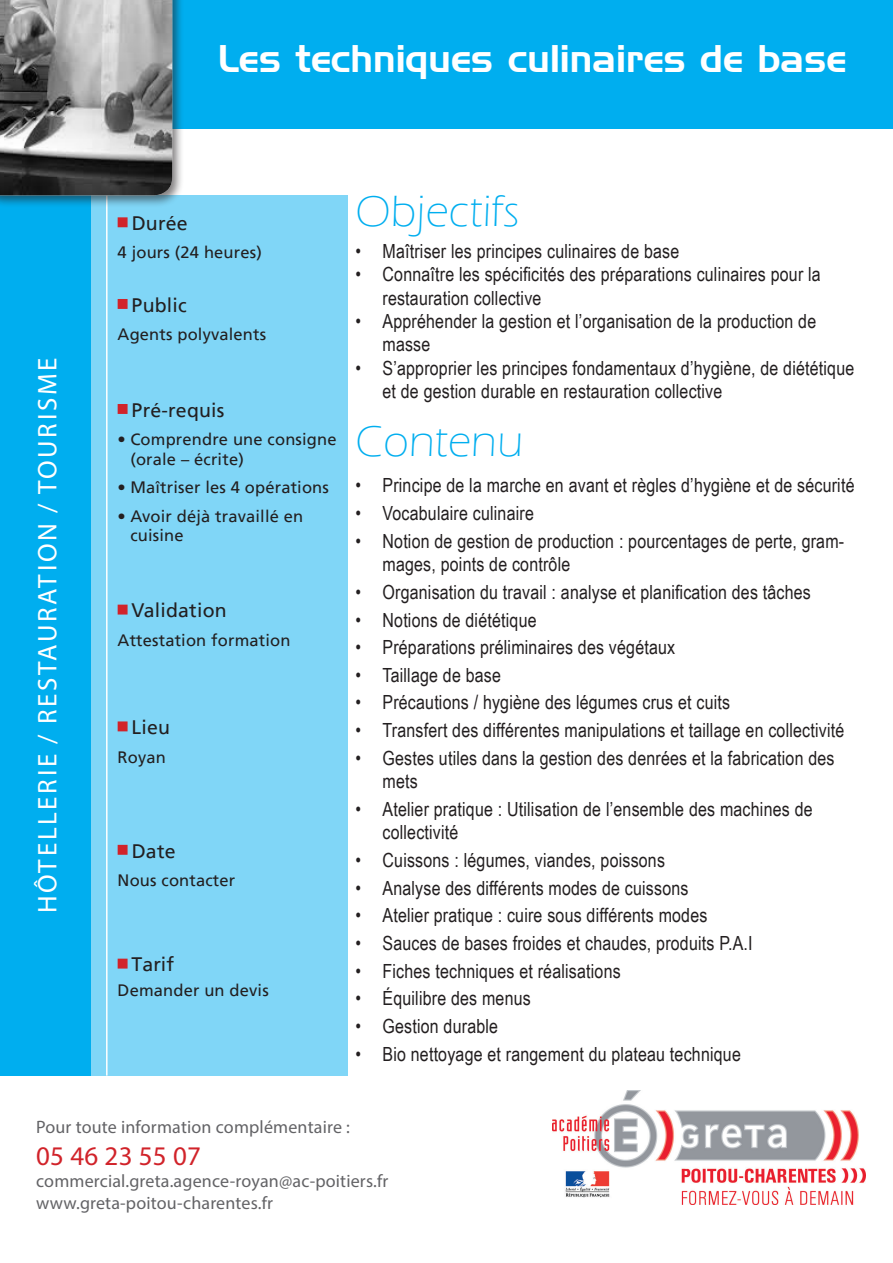
<style>
.page{position:relative;width:893px;height:1263px;background:#fff}
.page>*{position:absolute;margin:0;border:0;box-sizing:border-box;transform-origin:0 0}
.t1{font:300 45px "Eras ITC";letter-spacing:.01em;color:#00aeef}
.t2{font:37.5px "Handel Gothic BT";color:#fff}
.t3{font:27px "Myriad Pro";letter-spacing:.1em;color:#fff}
.t4{font:27px "Myriad Pro";letter-spacing:.01em;color:#d1232a}
.t5{font:19.5px/23.4px "Arial Narrow";letter-spacing:.01em;color:#231f20}
.t6{font:19.5px "Frutiger LT";letter-spacing:.01em;color:#231f20}
.t7{font:18px "Myriad Pro";letter-spacing:.01em;color:#636366}
.t8{font:16.5px/19.8px "Frutiger LT";letter-spacing:.01em;color:#231f20}
</style>
<div class="page">
<div style="left:2px;top:0;width:891px;height:128px;background:#00aeef"></div>
<div style="left:91px;top:195px;width:257px;height:880px;background:#80d6f7"></div>
<div style="left:0;top:183px;width:91px;height:892px;background:#00aeef"></div>
<img style="left:552px;top:1091px;width:313px;height:113px">
<hr style="left:106px;top:195px;width:2px;height:880px;background:#fff">
<div style="left:0;top:0;width:185px;height:208px;background:#231f20;opacity:.57"></div>
<img style="left:0;top:0;width:172px;height:195px">
<div style="left:118px;top:217px;width:10px;height:10px;background:#d1232a;border:2px solid #d1232a"></div>
<div style="left:118px;top:299px;width:10px;height:10px;background:#d1232a;border:2px solid #d1232a"></div>
<div style="left:118px;top:605px;width:10px;height:9px;background:#d1232a;border:2px solid #d1232a"></div>
<div style="left:118px;top:959px;width:10px;height:9px;background:#d1232a;border:2px solid #d1232a"></div>
<div style="left:118px;top:721px;width:10px;height:10px;background:#d1232a;border:2px solid #d1232a"></div>
<div style="left:118px;top:404px;width:10px;height:10px;background:#d1232a;border:2px solid #d1232a"></div>
<div style="left:118px;top:845px;width:10px;height:10px;background:#d1232a;border:2px solid #d1232a"></div>
<h3 class="t3" style="left:31px;top:913px;width:557px;rotate:-90deg">HÔTELLERIE / RESTAURATION / TOURISME</h3>
<p class="t2" style="left:218px;top:36px;width:629px">Les techniques culinaires de base</p>
<p class="t6" style="left:132px;top:212px;width:58px">Durée</p>
<p class="t8" style="left:118px;top:243px;width:146px">4 jours (24 heures)</p>
<p class="t6" style="left:132px;top:293px;width:57px">Public</p>
<p class="t8" style="left:118px;top:324px;width:150px">Agents polyvalents</p>
<p class="t6" style="left:132px;top:399px;width:94px">Pré-requis</p>
<p class="t8" style="left:130px;top:429px;width:208px;text-indent:-13px">• Comprendre une consigne (orale – écrite)</p>
<p class="t8" style="left:118px;top:478px;width:213px">• Maîtriser les 4 opérations</p>
<p class="t8" style="left:130px;top:506px;width:174px;text-indent:-13px">• Avoir déjà travaillé en cuisine</p>
<p class="t6" style="left:132px;top:599px;width:97px">Validation</p>
<p class="t8" style="left:118px;top:630px;width:174px">Attestation formation</p>
<p class="t6" style="left:132px;top:716px;width:40px">Lieu</p>
<p class="t8" style="left:118px;top:747px;width:50px">Royan</p>
<p class="t6" style="left:132px;top:839px;width:45px">Date</p>
<p class="t8" style="left:118px;top:870px;width:119px">Nous contacter</p>
<p class="t6" style="left:132px;top:953px;width:44px">Tarif</p>
<p class="t8" style="left:118px;top:980px;width:153px">Demander un devis</p>
<p class="t1" style="left:355px;top:186px;width:165px">Objectifs</p>
<p class="t5" style="left:355px;top:239px;width:325px">• Maîtriser les principes culinaires de base</p>
<p class="t5" style="left:382px;top:262px;width:440px;text-indent:-27px">• Connaître les spécificités des préparations culinaires pour la restauration collective</p>
<p class="t5" style="left:382px;top:309px;width:435px;text-indent:-27px">• Appréhender la gestion et l’organisation de la production de masse</p>
<p class="t5" style="left:382px;top:356px;width:473px;text-indent:-27px">• S’approprier les principes fondamentaux d’hygiène, de diététique et de gestion durable en restauration collective</p>
<p class="t1" style="left:355px;top:417px;width:169px">Contenu</p>
<p class="t5" style="left:355px;top:473px;width:501px">• Principe de la marche en avant et règles d’hygiène et de sécurité</p>
<p class="t5" style="left:355px;top:501px;width:180px">• Vocabulaire culinaire</p>
<p class="t5" style="left:382px;top:528px;width:463px;text-indent:-27px">• Notion de gestion de production : pourcentages de perte, gram&shy;mages, points de contrôle</p>
<p class="t5" style="left:355px;top:579px;width:457px">• Organisation du travail : analyse et planification des tâches</p>
<p class="t5" style="left:355px;top:607px;width:183px">• Notions de diététique</p>
<p class="t5" style="left:355px;top:635px;width:321px">• Préparations préliminaires des végétaux</p>
<p class="t5" style="left:355px;top:662px;width:147px">• Taillage de base</p>
<p class="t5" style="left:355px;top:690px;width:376px">• Précautions / hygiène des légumes crus et cuits</p>
<p class="t5" style="left:355px;top:718px;width:490px">• Transfert des différentes manipulations et taillage en collectivité</p>
<p class="t5" style="left:382px;top:745px;width:454px;text-indent:-27px">• Gestes utiles dans la gestion des denrées et la fabrication des mets</p>
<p class="t5" style="left:382px;top:796px;width:432px;text-indent:-27px">• Atelier pratique : Utilisation de l’ensemble des machines de collectivité</p>
<p class="t5" style="left:355px;top:848px;width:311px">• Cuissons : légumes, viandes, poissons</p>
<p class="t5" style="left:355px;top:875px;width:334px">• Analyse des différents modes de cuissons</p>
<p class="t5" style="left:355px;top:903px;width:353px">• Atelier pratique : cuire sous différents modes</p>
<p class="t5" style="left:355px;top:930px;width:399px">• Sauces de bases froides et chaudes, produits P.A.I</p>
<p class="t5" style="left:355px;top:958px;width:267px">• Fiches techniques et réalisations</p>
<p class="t5" style="left:355px;top:986px;width:177px">• Équilibre des menus</p>
<p class="t5" style="left:355px;top:1013px;width:144px">• Gestion durable</p>
<p class="t5" style="left:355px;top:1041px;width:387px">• Bio nettoyage et rangement du plateau technique</p>
<p class="t7" style="left:36px;top:1116px;width:315px">Pour toute information complémentaire :</p>
<p class="t4" style="left:36px;top:1140px;width:166px">05 46 23 55 07</p>
<p class="t7" style="left:36px;top:1170px;width:354px">commercial.greta.agence-royan@ac-poitiers.fr</p>
<p class="t7" style="left:36px;top:1191px;width:238px">www.greta-poitou-charentes.fr</p>
</div>
